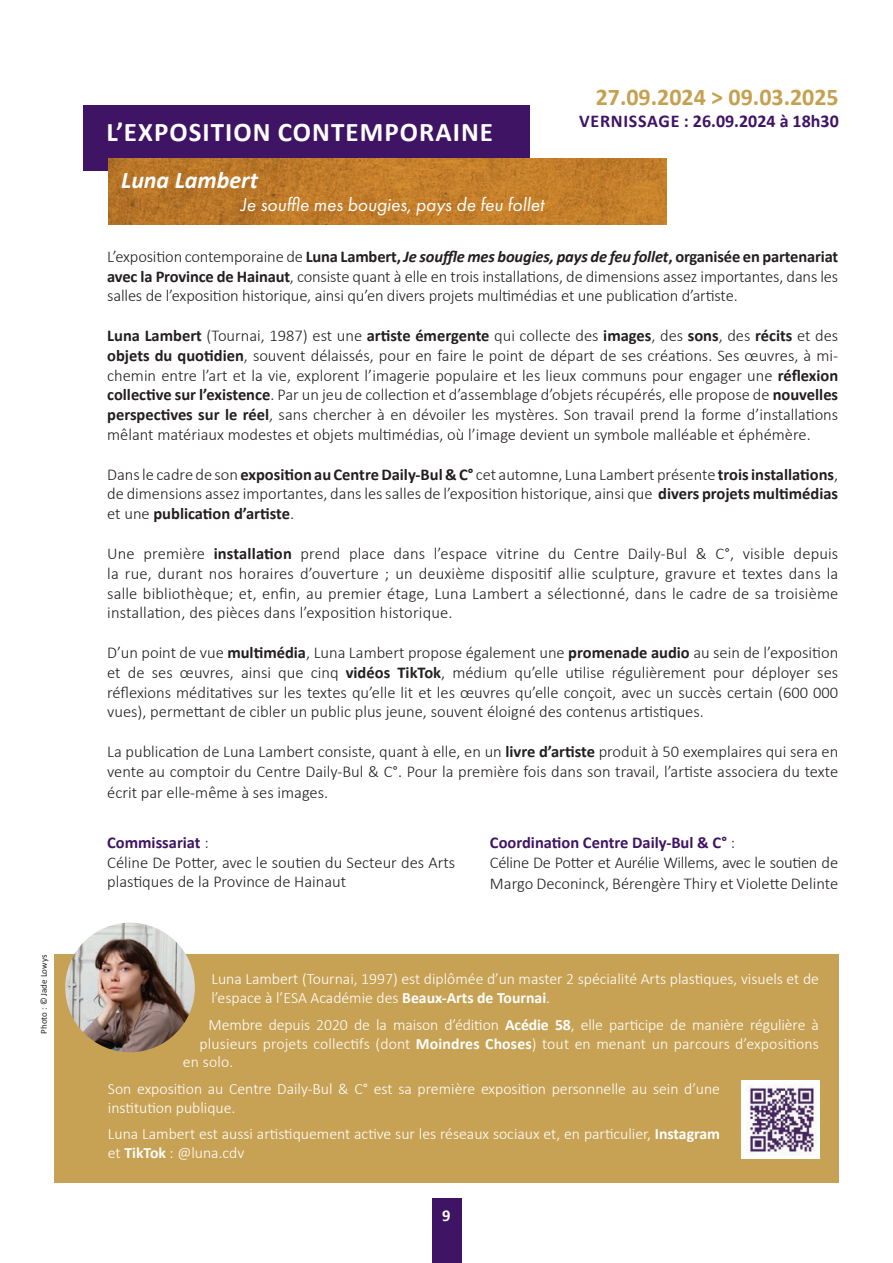
<style>
.page{position:relative;width:893px;height:1263px;background:#fff}
.page>*{position:absolute;margin:0;border:0;box-sizing:border-box;transform-origin:0 0}
.Sous-titre{font:700 27px "Calibri";letter-spacing:.04em;color:#fff}
.Corps{font:700 24px "Calibri";color:#c6a051}
.Sous-titre-2{font:italic 700 24px "Calibri";color:#fff}
.t1{font:italic 19.35px "Futura PT";color:#fff}
.Corps-2{font:700 18px "Calibri";letter-spacing:.015em;color:#3f1464}
.Corps-3{font:300 16.5px/19.8px "Calibri";color:#231f20;text-align:justify}
.Corps-4{font:700 16.5px "Calibri";color:#3f1464}
.t2{font:700 16.5px "Calibri";color:#fff}
.Corps-5{font:300 15.75px/18.9px "Calibri";color:#fff}
.Corps-6{font:9px "Calibri";color:#231f20}
.s1{font-weight:700}
.s2{font-weight:700;font-style:italic}
.s3{font-weight:300}
</style>
<div class="page">
<div style="left:432px;top:1198px;width:29px;height:65px;background:#3f1464"></div>
<div style="left:83px;top:105px;width:446px;height:65px;background:#3f1464"></div>
<img style="left:108px;top:159px;width:558px;height:66px">
<div style="left:55px;top:953px;width:784px;height:229px;background:#c8a254"></div>
<img style="left:742px;top:1080px;width:78px;height:78px">
<img style="left:65px;top:923px;width:130px;height:129px;border-radius:65px">
<p class="Corps-6" style="left:37px;top:1034px;width:80px;rotate:-90deg">Photo : © Jade Lowys</p>
<p class="Sous-titre" style="left:106px;top:113px;width:388px">L’EXPOSITION CONTEMPORAINE</p>
<p class="Sous-titre-2" style="left:121px;top:163px;width:138px">Luna Lambert</p>
<p class="t1" style="left:241px;top:193px;width:305px">Je souffle mes bougies, pays de feu follet</p>
<p class="Corps" style="left:596px;top:80px;width:245px">27.09.2024 &gt; 09.03.2025</p>
<p class="Corps-2" style="left:579px;top:108px;width:261px">VERNISSAGE : 26.09.2024 à 18h30</p>
<p class="Corps-3" style="left:107px;top:246px;width:733px">L’exposition contemporaine de <span class="s1">Luna Lambert,</span> <span class="s2">Je souffle mes bougies, pays de feu follet</span><span class="s1">, organisée en partenariat avec la Province de Hainaut</span>, consiste quant à elle en trois installations, de dimensions assez importantes, dans les salles de l’exposition historique, ainsi qu’en divers projets multimédias et une publication d’artiste.</p>
<p class="Corps-3" style="left:107px;top:325px;width:732px"><span class="s1">Luna Lambert</span> (Tournai, 1987) est une <span class="s1">artiste émergente</span> qui collecte des <span class="s1">images</span>, des <span class="s1">sons</span>, des <span class="s1">récits</span> et des <span class="s1">objets du quotidien</span>, souvent délaissés, pour en faire le point de départ de ses créations. Ses œuvres, à mi&shy;chemin entre l’art et la vie, explorent l’imagerie populaire et les lieux communs pour engager une <span class="s1">réflexion collective sur l’existence</span>. Par un jeu de collection et d’assemblage d’objets récupérés, elle propose de <span class="s1">nouvelles perspectives sur le réel</span>, sans chercher à en dévoiler les mystères. Son travail prend la forme d’installations mêlant matériaux modestes et objets multimédias, où l’image devient un symbole malléable et éphémère.</p>
<p class="Corps-3" style="left:107px;top:464px;width:732px">Dans le cadre de son <span class="s1">exposition au CentreDaily-Bul&amp;C°</span> cet automne, Luna Lambert présente <span class="s1">troisinstallations</span>, de dimensions assez importantes, dans les salles de l’exposition historique, ainsi que <span class="s1">divers projets multimédias </span>et une <span class="s1">publication d’artiste</span>.</p>
<p class="Corps-3" style="left:107px;top:543px;width:733px">Une première <span class="s1">installation</span> prend place dans l’espace vitrine du Centre Daily-Bul &amp; C°, visible depuis la rue, durant nos horaires d’ouverture ; un deuxième dispositif allie sculpture, gravure et textes dans la salle bibliothèque; et, enfin, au premier étage, Luna Lambert a sélectionné, dans le cadre de sa troisième installation, des pièces dans l’exposition historique.</p>
<p class="Corps-3" style="left:107px;top:642px;width:732px">D’un point de vue <span class="s1">multimédia</span>, Luna Lambert propose également une <span class="s1">promenade audio</span> au sein de l’exposition et de ses œuvres, ainsi que cinq <span class="s1">vidéos TikTok</span>, médium qu’elle utilise régulièrement pour déployer ses réflexions méditatives sur les textes qu’elle lit et les œuvres qu’elle conçoit, avec un succès certain (600 000 vues), permettant de cibler un public plus jeune, souvent éloigné des contenus artistiques.</p>
<p class="Corps-3" style="left:107px;top:741px;width:732px">La publication de Luna Lambert consiste, quant à elle, en un <span class="s1">livre d’artiste</span> produit à 50 exemplaires qui sera en vente au comptoir du Centre Daily-Bul &amp; C°. Pour la première fois dans son travail, l’artiste associera du texte</p>
<p class="Corps-3" style="left:107px;top:783px;width:222px">écrit par elle-même à ses images.</p>
<p class="Corps-4" style="left:107px;top:830px;width:103px">Commissariat <span class="s3">:</span></p>
<p class="Corps-3" style="left:107px;top:852px;width:350px">Céline De Potter, avec le soutien du Secteur des Arts plastiques de la Province de Hainaut</p>
<p class="Corps-4" style="left:490px;top:830px;width:247px">Coordination Centre Daily-Bul &amp; C° <span class="s3">:</span></p>
<p class="Corps-3" style="left:490px;top:851px;width:350px;line-height:21.6px">Céline De Potter et Aurélie Willems, avec le soutien de<br>Margo Deconinck, Bérengère Thiry et Violette Delinte</p>
<p class="Corps-5" style="left:211px;top:969px;width:609px">Luna Lambert (Tournai, 1997) est diplômée d’un master 2 spécialité Arts plastiques, visuels et de l’espace à l’ESA Acadé mie des <span class="s1">Beaux-Arts de Tournai</span>.</p>
<p class="Corps-5" style="left:208px;top:1015px;width:612px">Membre depuis 2020 de la maison d’édition <span class="s1">Acédie 58</span>, elle participe de manière régulière à</p>
<p class="Corps-5" style="left:199px;top:1034px;width:621px">plusieurs projets collectifs (dont <span class="s1">Moindres Choses</span>) tout en menant un parcours d’expositions</p>
<p class="Corps-5" style="left:183px;top:1052px;width:52px">en solo.</p>
<p class="Corps-5" style="left:108px;top:1079px;width:614px">Son exposition au Centre Daily-Bul &amp; C° est sa première exposition personnelle au sein d’une institution publique.</p>
<p class="Corps-5" style="left:108px;top:1124px;width:613px">Luna Lambert est aussi artistiquement active sur les réseaux sociaux et, en particulier, <span class="s1">Instagram </span>et <span class="s1">TikTok</span> : @luna.cdv</p>
<p class="t2" style="left:442px;top:1204px;width:10px">9</p>
</div>
